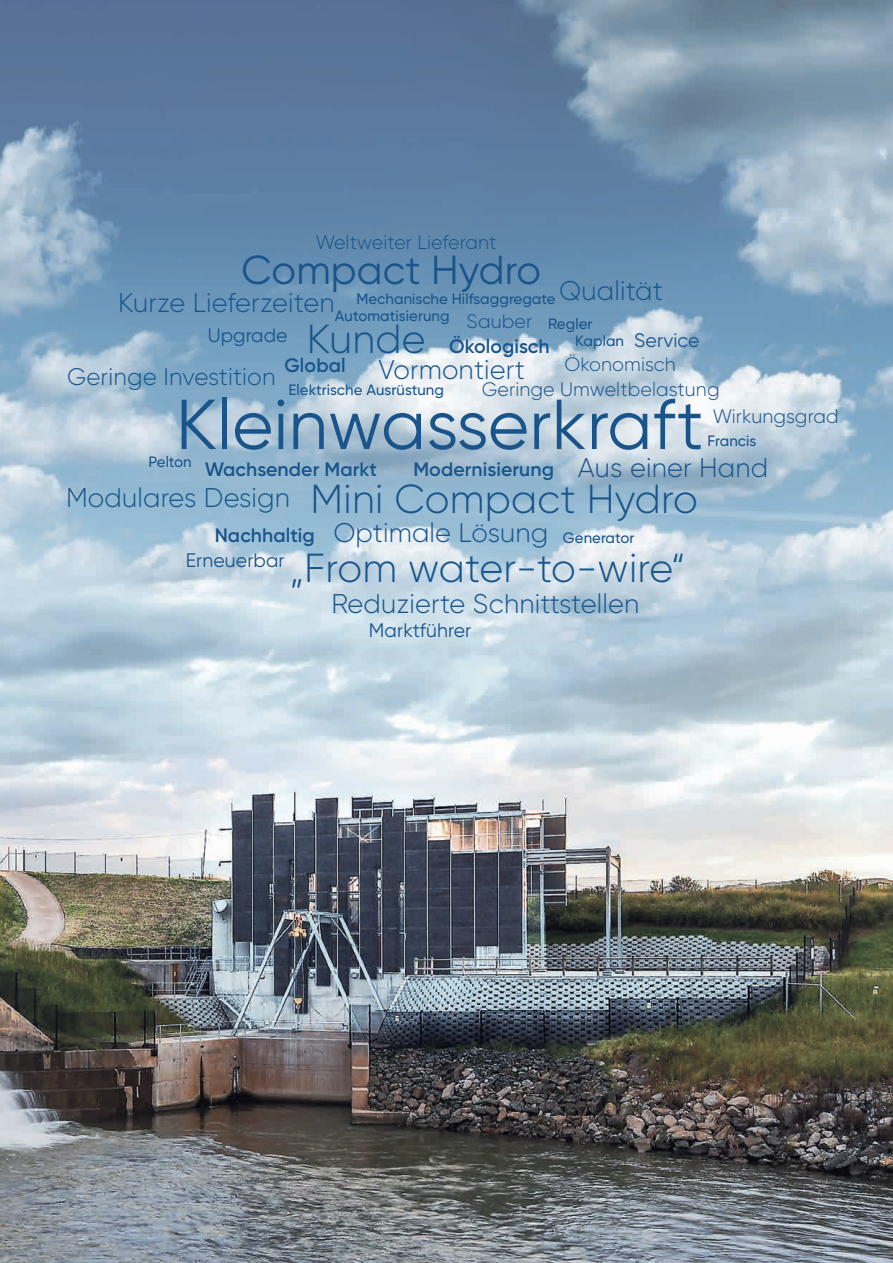
<style>
.page{position:relative;width:893px;height:1263px;background:#fff}
.page>*{position:absolute;margin:0;border:0;box-sizing:border-box;transform-origin:0 0}
.Wordcloude_1{font:70.5px "Gilroy";letter-spacing:.005em;color:#19558b}
.WORDCLOUDE_2{font:300 40.5px "Gilroy";letter-spacing:.005em;color:#19558b}
.WORDCLOUDE_2-2{font:40.5px "Gilroy";letter-spacing:.005em;color:#19558b}
.Wordcloude_3{font:300 27px "Gilroy";letter-spacing:.005em;color:#19558b}
.Wordcloude_3-2{font:300 24px "Gilroy";letter-spacing:.005em;color:#19558b}
.Wordcloude_4{font:300 19.5px "Gilroy";letter-spacing:.005em;color:#19558b}
.Wordcloude_4-2{font:600 19.5px "Gilroy";letter-spacing:.005em;color:#19558b}
.Wordcloude_4-3{font:19.5px "Gilroy";letter-spacing:.005em;color:#19558b}
.Wordcloude_5{font:500 15px "Gilroy";letter-spacing:.005em;color:#19558b}
.Wordcloude_1-2{font:500 15px "Gilroy";letter-spacing:.005em;color:#19558b}
</style>
<div class="page">
<img style="left:0;top:0;width:893px;height:1263px">
<p class="Wordcloude_4" style="left:316px;top:230px;width:182px">Weltweiter Lieferant</p>
<p class="WORDCLOUDE_2-2" style="left:241px;top:245px;width:301px">Compact Hydro</p>
<p class="Wordcloude_3" style="left:559px;top:274px;width:105px">Qualität</p>
<p class="Wordcloude_3" style="left:118px;top:286px;width:218px">Kurze Lieferzeiten</p>
<p class="Wordcloude_5" style="left:356px;top:289px;width:201px">Mechanische Hilfsaggregate</p>
<p class="Wordcloude_5" style="left:548px;top:315px;width:46px">Regler</p>
<p class="Wordcloude_5" style="left:335px;top:307px;width:116px">Automatisierung</p>
<p class="Wordcloude_4" style="left:466px;top:309px;width:67px">Sauber</p>
<p class="WORDCLOUDE_2" style="left:307px;top:314px;width:120px">Kunde</p>
<p class="Wordcloude_4-3" style="left:208px;top:324px;width:81px">Upgrade</p>
<p class="Wordcloude_4-3" style="left:634px;top:328px;width:67px">Service</p>
<p class="Wordcloude_1-2" style="left:575px;top:332px;width:50px">Kaplan</p>
<p class="Wordcloude_4-2" style="left:449px;top:334px;width:102px">Ökologisch</p>
<p class="Wordcloude_4" style="left:564px;top:352px;width:113px">Ökonomisch</p>
<p class="Wordcloude_4-2" style="left:284px;top:354px;width:63px">Global</p>
<p class="Wordcloude_3" style="left:378px;top:353px;width:148px">Vormontiert</p>
<p class="Wordcloude_3-2" style="left:67px;top:362px;width:210px">Geringe Investition</p>
<p class="Wordcloude_5" style="left:288px;top:380px;width:157px">Elektrische Ausrüstung</p>
<p class="Wordcloude_4" style="left:482px;top:378px;width:239px">Geringe Umweltbelastung</p>
<p class="Wordcloude_1" style="left:176px;top:381px;width:529px">Kleinwasserkraft</p>
<p class="Wordcloude_4" style="left:713px;top:404px;width:127px">Wirkungsgrad</p>
<p class="Wordcloude_5" style="left:707px;top:431px;width:51px">Francis</p>
<p class="Wordcloude_5" style="left:149px;top:452px;width:45px">Pelton</p>
<p class="Wordcloude_4-2" style="left:205px;top:457px;width:174px">Wachsender Markt</p>
<p class="Wordcloude_4-2" style="left:413px;top:457px;width:142px">Modernisierung</p>
<p class="Wordcloude_3" style="left:578px;top:451px;width:192px">Aus einer Hand</p>
<p class="WORDCLOUDE_2" style="left:311px;top:474px;width:389px">Mini Compact Hydro</p>
<p class="Wordcloude_3" style="left:66px;top:481px;width:226px">Modulares Design</p>
<p class="Wordcloude_3" style="left:333px;top:516px;width:216px">Optimale Lösung</p>
<p class="Wordcloude_4-2" style="left:215px;top:523px;width:102px">Nachhaltig</p>
<p class="Wordcloude_5" style="left:563px;top:529px;width:73px">Generator</p>
<p class="Wordcloude_4-3" style="left:186px;top:548px;width:100px">Erneuerbar</p>
<p class="WORDCLOUDE_2" style="left:290px;top:543px;width:397px">„From water-to-wire“</p>
<p class="Wordcloude_3" style="left:331px;top:587px;width:309px">Reduzierte Schnittstellen</p>
<p class="Wordcloude_4-3" style="left:369px;top:619px;width:104px">Marktführer</p>
</div>
